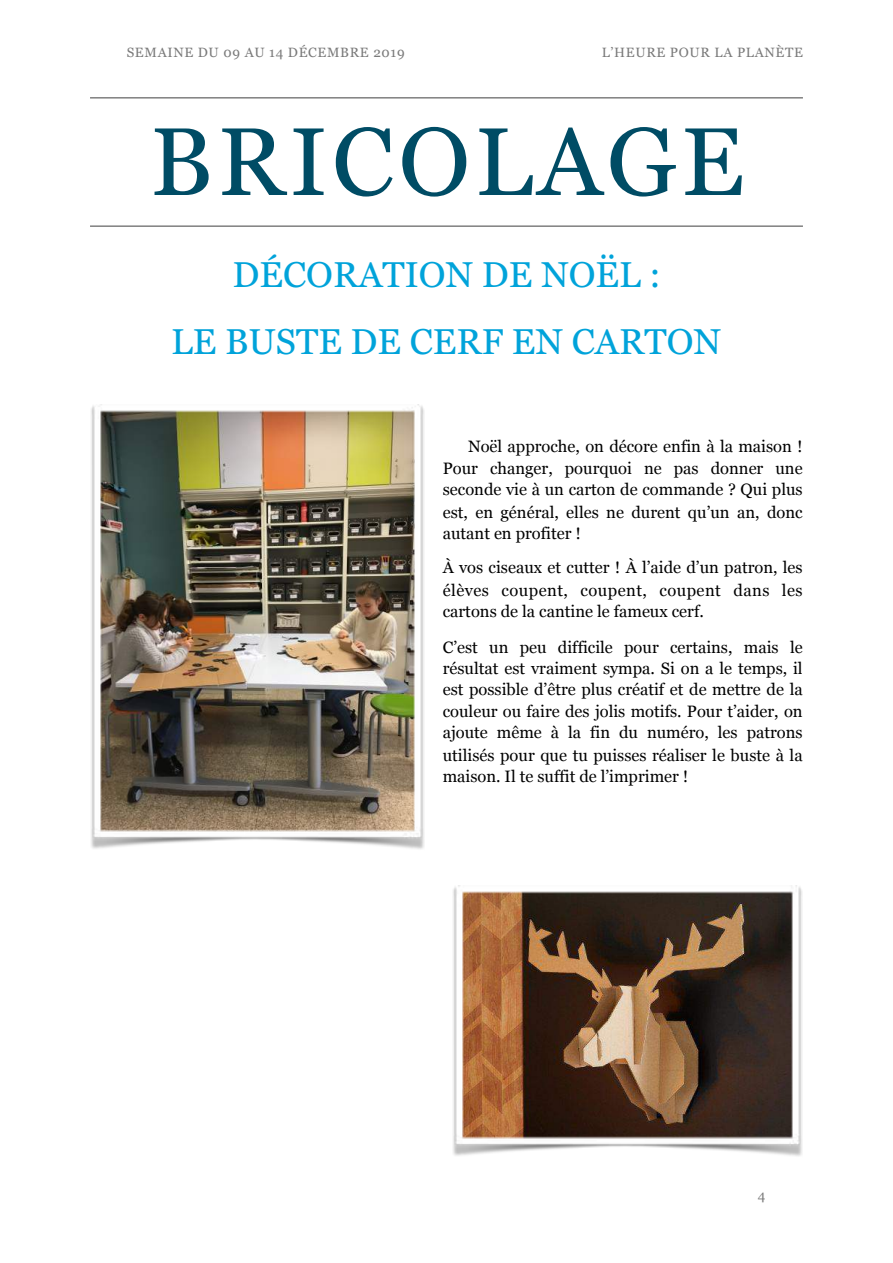
<style>
.page{position:relative;width:893px;height:1263px;background:#fff}
.page>*{position:absolute;margin:0;border:0;box-sizing:border-box;transform-origin:0 0}
.t1{font:96px "Georgia";letter-spacing:.05em;color:#004c65}
.t2{font:36px/67.5px "Georgia";color:#00a3da;text-align:center}
.t3{font:16.5px/21px "Georgia";color:#000}
.t4{font:16.5px/21px "Georgia";letter-spacing:.025em;color:#000}
.t5{font:13.5px "Georgia";letter-spacing:.05em;color:#7a7a7a}
</style>
<div class="page">
<hr style="left:90px;top:98px;width:712px;height:1px;background:#3f3f3f">
<hr style="left:90px;top:226px;width:712px;height:1px;background:#3f3f3f">
<img style="left:91px;top:405px;width:333px;height:444px">
<img style="left:453px;top:886px;width:349px;height:270px">
<p class="t5" style="left:127px;top:45px;width:279px">SEMAINE DU 09 AU 14 DÉCEMBRE 2019</p>
<p class="t5" style="left:601px;top:45px;width:203px">L’HEURE POUR LA PLANÈTE</p>
<h1 class="t1" style="left:150px;top:107px;width:595px">BRICOLAGE</h1>
<h2 class="t2" style="left:171px;top:240px;width:551px">DÉCORATION DE NOËL :<br>LE BUSTE DE CERF EN CARTON</h2>
<p class="t3" style="left:442px;top:434px;width:361px;line-height:22.5px;text-align:right">Noël approche, on décore enfin à la maison !<br>Pour changer, pourquoi ne pas donner une</p>
<p class="t3" style="left:442px;top:478px;width:361px;line-height:22.5px">seconde vie à un carton de commande ? Qui plus est, en général, elles ne durent qu’un an, donc</p>
<p class="t3" style="left:442px;top:515px;width:361px;line-height:34.5px">autant en profiter !<br>À vos ciseaux et cutter ! À l’aide d’un patron, les</p>
<p class="t4" style="left:442px;top:579px;width:361px">élèves coupent, coupent, coupent dans les cartons de la cantine le fameux cerf.</p>
<p class="t3" style="left:442px;top:636px;width:361px;text-align:justify">C’est un peu difficile pour certains, mais le résultat est vraiment sympa. Si on a le temps, il est possible d’être plus créatif et de mettre de la</p>
<p class="t3" style="left:442px;top:701px;width:361px">couleur ou faire des jolis motifs. Pour t’aider, on ajoute même à la fin du numéro, les patrons</p>
<p class="t3" style="left:442px;top:744px;width:361px">utilisés pour que tu puisses réaliser le buste à la maison. Il te suffit de l’imprimer !</p>
<p class="t5" style="left:758px;top:1188px;width:9px">4</p>
</div>
